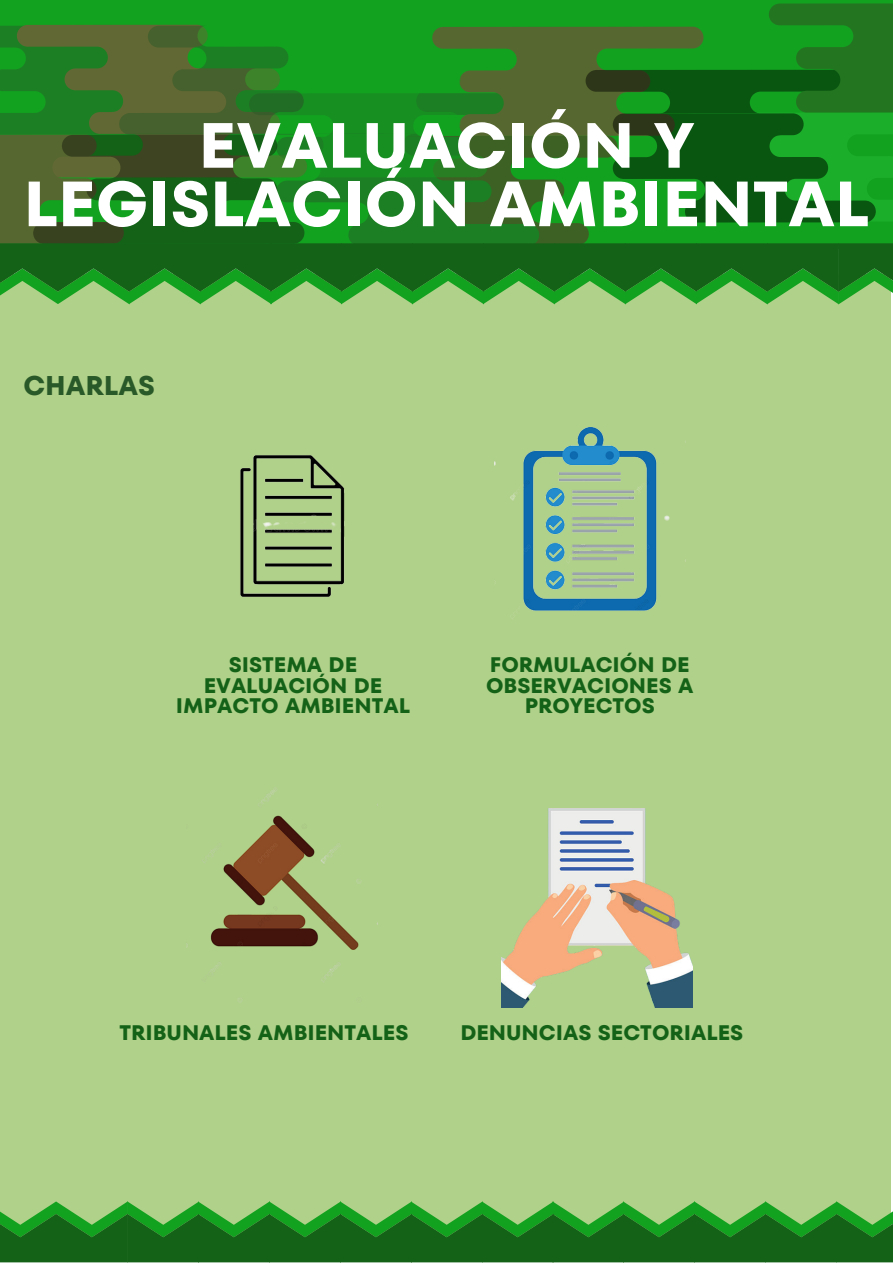
<style>
.page{position:relative;width:893px;height:1264px;background:#fff}
.page>*{position:absolute;margin:0;border:0;box-sizing:border-box;transform-origin:0 0}
.t1{font:700 63.75px/58.5px "TT Fors";color:#fff;text-align:center}
.t2{font:700 27px "TT Fors";color:#295928}
.t3{font:700 21px/20.2px "TT Fors";color:#146218;text-align:center}
</style>
<div class="page">
<div style="left:0;top:274px;width:891px;height:987px;background:#b0d189"></div>
<svg style="left:3px;top:0;width:81px;height:32px;background:#209623"></svg>
<svg style="left:488px;top:0;width:97px;height:239px;background:#3a7627"></svg>
<svg style="left:84px;top:0;width:100px;height:32px;background:#229423"></svg>
<svg style="left:340px;top:25px;width:153px;height:280px;background:#287f27"></svg>
<svg style="left:184px;top:0;width:304px;height:224px;background:#1b8f21"></svg>
<svg style="left:0;top:32px;width:340px;height:273px;background:#2f7325"></svg>
<svg style="left:579px;top:0;width:153px;height:222px;background:#1c9722"></svg>
<svg style="left:585px;top:23px;width:304px;height:282px;background:#1b7b1d"></svg>
<svg style="left:732px;top:0;width:160px;height:215px;background:#15811d"></svg>
<img style="left:240px;top:455px;width:105px;height:142px">
<img style="left:494px;top:427px;width:176px;height:192px">
<img style="left:186px;top:787px;width:175px;height:215px">
<svg style="left:0;top:243px;width:892px;height:61px"></svg>
<img style="left:501px;top:808px;width:191px;height:199px">
<svg style="left:0;top:1201px;width:892px;height:61px"></svg>
<h1 class="t1" style="left:23px;top:116px;width:847px">EVALUACIÓN Y<br>LEGISLACIÓN AMBIENTAL</h1>
<p class="t2" style="left:24px;top:367px;width:133px">CHARLAS</p>
<p class="t3" style="left:176px;top:655px;width:235px">SISTEMA DE<br>EVALUACIÓN DE<br>IMPACTO AMBIENTAL</p>
<p class="t3" style="left:486px;top:655px;width:209px">FORMULACIÓN DE<br>OBSERVACIONES A<br>PROYECTOS</p>
<p class="t3" style="left:120px;top:1022px;width:290px">TRIBUNALES AMBIENTALES</p>
<p class="t3" style="left:460px;top:1022px;width:284px">DENUNCIAS SECTORIALES</p>
</div>
